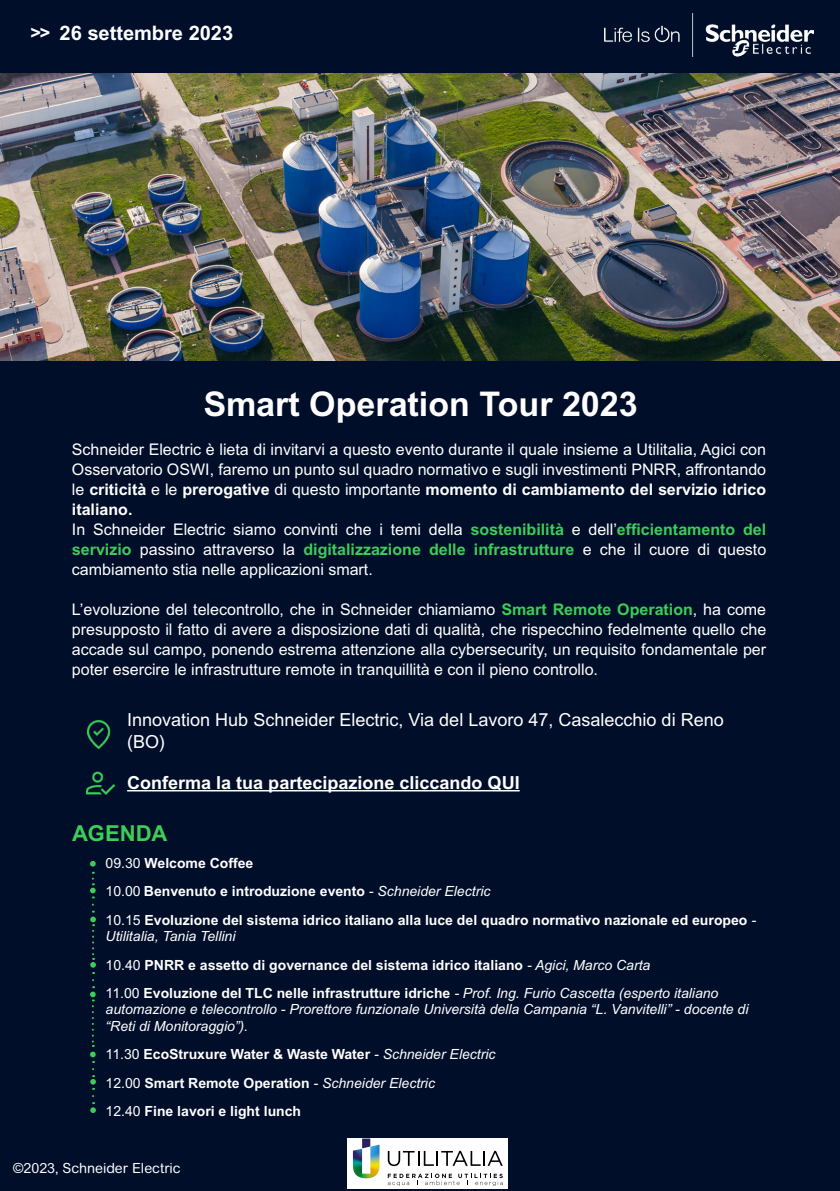
<style>
.page{position:relative;width:840px;height:1191px;background:#fff}
.page>*{position:absolute;margin:0;border:0;box-sizing:border-box;transform-origin:0 0}
.t1{font:700 34px "Arial MT Std";color:#fff}
.t2{font:700 22px "Arial MT Std";color:#3dcd58}
.t3{font:700 20px "Arial MT Std";color:#fff}
.t4{font:18px/21.6px "Arial MT Std";color:#fff}
.t5{font:700 18px "Arial MT Std";color:#fff}
.t6{font:16px/20px "Arial MT Std";color:#fff}
.t7{font:700 14px/28.2px "Arial MT Std";color:#fff}
.t8{font:italic 14px/16.8px "Arial MT Std";color:#fff}
.t9{font:14px "Arial Rounded MT Pro";color:#fff}
.s1{font-size:18px}
.s2{font-weight:700}
.s3{font-weight:700;color:#3dcd58}
.s4{font-weight:400}
.s5{font-weight:400;font-style:italic}
</style>
<div class="page">
<div style="left:0;top:0;width:839px;height:1191px;background:#000e2a"></div>
<div style="left:347px;top:1138px;width:160px;height:50px;background:#fff"></div>
<svg style="left:90px;top:861px;width:6px;height:37px"></svg>
<img style="left:0;top:74px;width:839px;height:286px">
<img style="left:604px;top:14px;width:208px;height:43px">
<img style="left:87px;top:720px;width:24px;height:30px">
<img style="left:86px;top:771px;width:29px;height:24px">
<hr style="left:127px;top:790px;width:392px;height:1px;background:#fff">
<svg style="left:90px;top:904px;width:6px;height:70px"></svg>
<svg style="left:90px;top:980px;width:6px;height:83px"></svg>
<svg style="left:90px;top:1069px;width:6px;height:21px"></svg>
<svg style="left:90px;top:1096px;width:6px;height:17px"></svg>
<svg style="left:353px;top:1138px;width:26px;height:40px"></svg>
<svg style="left:387px;top:1150px;width:115px;height:16px"></svg>
<svg style="left:387px;top:1173px;width:115px;height:13px"></svg>
<p class="t3" style="left:31px;top:21px;width:204px"><span class="s1">&gt;&gt;</span> 26 settembre 2023</p>
<h1 class="t1" style="left:203px;top:384px;width:435px">Smart Operation Tour 2023</h1>
<p class="t6" style="left:72px;top:439px;width:695px">Schneider Electric è lieta di invitarvi a questo evento durante il quale insieme a Utilitalia, Agici con Osservatorio OSWI, faremo un punto sul quadro normativo e sugli investimenti PNRR, affrontando le <span class="s2">criticità</span> e le <span class="s2">prerogative</span> di questo importante <span class="s2">momento di cambiamento del servizio idrico italiano.<br></span>In Schneider Electric siamo convinti che i temi della <span class="s3">sostenibilità</span> e dell’<span class="s3">efficientamento del servizio</span> passino attraverso la <span class="s3">digitalizzazione delle infrastrutture</span> e che il cuore di questo cambiamento stia nelle applicazioni smart.</p>
<p class="t6" style="left:72px;top:599px;width:695px;text-align:justify">L’evoluzione del telecontrollo, che in Schneider chiamiamo <span class="s3">Smart Remote Operation</span>, ha come presupposto il fatto di avere a disposizione dati di qualità, che rispecchino fedelmente quello che accade sul campo, ponendo estrema attenzione alla cybersecurity, un requisito fondamentale per poter esercire le infrastrutture remote in tranquillità e con il pieno controllo.</p>
<p class="t4" style="left:127px;top:709px;width:597px">Innovation Hub Schneider Electric, Via del Lavoro 47, Casalecchio di Reno (BO)</p>
<p class="t5" style="left:127px;top:772px;width:394px">Conferma la tua partecipazione cliccando QUI</p>
<h2 class="t2" style="left:72px;top:820px;width:97px">AGENDA</h2>
<p class="t7" style="left:106px;top:849px;width:651px"><span class="s4">09.30</span> Welcome Coffee<br><span class="s4">10.00</span> Benvenuto e introduzione evento <span class="s5">- Schneider Electric<br></span><span class="s4">10.15</span> Evoluzione del sistema idrico italiano alla luce del quadro normativo nazionale ed europeo <span class="s5">-</span></p>
<p class="t7" style="left:106px;top:922px;width:614px"><span class="s5">Utilitalia, Tania Tellini<br></span><span class="s4">10.40</span> PNRR e assetto di governance del sistema idrico italiano <span class="s5">- Agici, Marco Carta<br></span><span class="s4">11.00</span> Evoluzione del TLC nelle infrastrutture idriche <span class="s5">- Prof. Ing. Furio Cascetta (esperto italiano</span></p>
<p class="t8" style="left:106px;top:1001px;width:644px">automazione e telecontrollo - Prorettore funzionale Università della Campania “L. Vanvitelli” - docente di “Reti di Monitoraggio”).</p>
<p class="t7" style="left:106px;top:1040px;width:391px"><span class="s4">11.30</span> EcoStruxure Water &amp; Waste Water <span class="s5">- Schneider Electric<br></span><span class="s4">12.00</span> Smart Remote Operation <span class="s5">- Schneider Electric<br></span><span class="s4">12.40</span> Fine lavori e light lunch</p>
<p class="t9" style="left:13px;top:1159px;width:169px">©2023, Schneider Electric</p>
</div>
